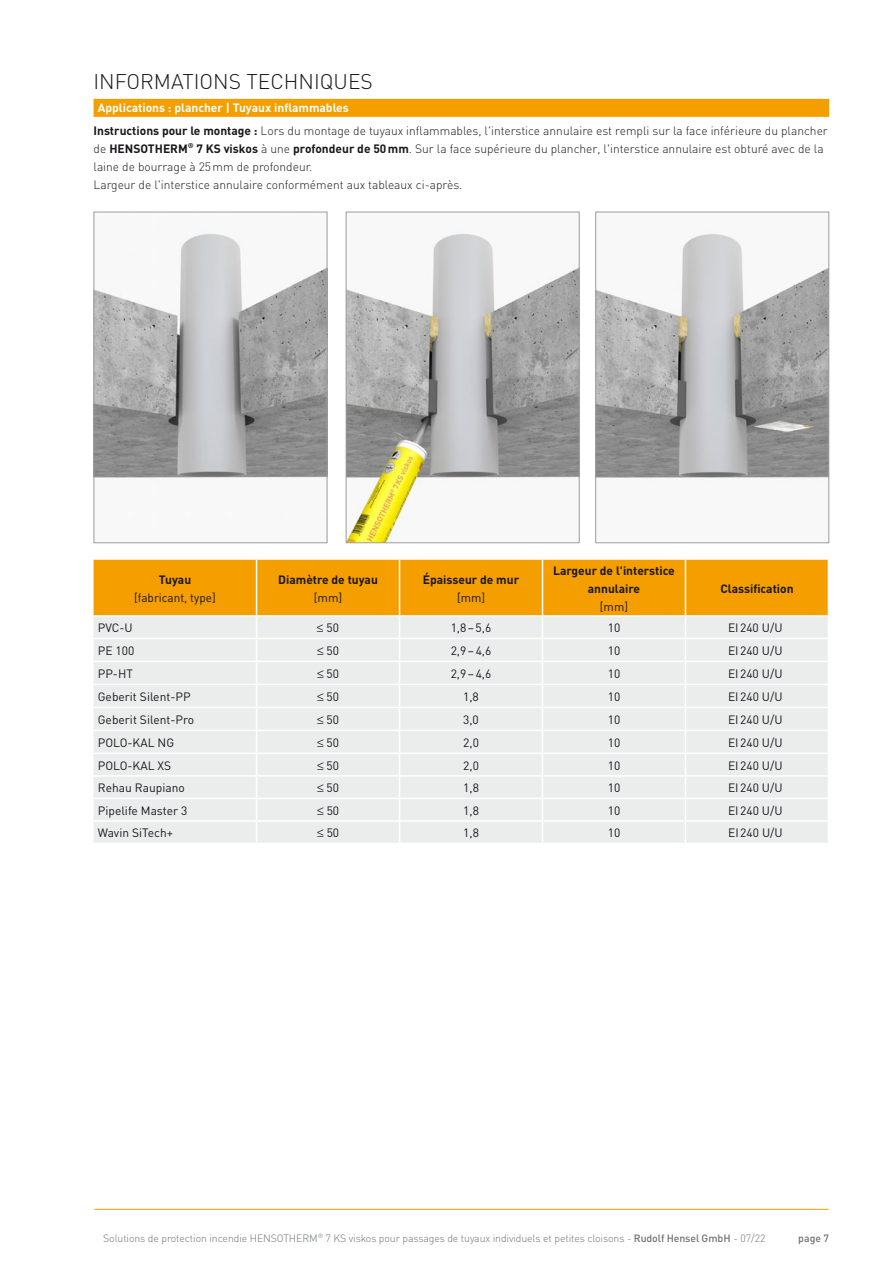
<style>
.page{position:relative;width:893px;height:1263px;background:#fff}
.page>*{position:absolute;margin:0;border:0;box-sizing:border-box;transform-origin:0 0}
.t1{font:300 21px "DIN";color:#1a171c}
.t2{font:300 12px/18px "DIN";color:#1a171c}
.t3{font:12px "DIN";color:#1a171c}
.t4{font:700 12px/18px "DIN";color:#1a171c;text-align:center}
.t5{font:300 10.5px "DIN";letter-spacing:-.01em;color:#6f7172}
.t6{font:500 10.5px "DIN";color:#6f7172}
.s1{font-weight:700;color:#fff}
.s2{font-weight:700}
.s3{font-weight:500}
</style>
<div class="page">
<hr style="left:94px;top:1209px;width:734px;height:1px;background:#f49e00">
<div style="left:94px;top:99px;width:735px;height:18px;background:#f49e00"></div>
<img style="left:96px;top:233px;width:229px;height:245px">
<div style="left:94px;top:212px;width:233px;height:331px;border:1px solid #9c9d9f"></div>
<img style="left:348px;top:233px;width:230px;height:308px">
<div style="left:346px;top:212px;width:234px;height:331px;border:1px solid #9c9d9f"></div>
<img style="left:597px;top:233px;width:230px;height:245px">
<div style="left:595px;top:212px;width:234px;height:331px;border:1px solid #9c9d9f"></div>
<svg style="left:94px;top:560px;width:735px;height:283px;background:#eddec0"></svg>
<hr style="left:256px;top:560px;width:1px;height:55px;background:#fff">
<hr style="left:399px;top:560px;width:1px;height:55px;background:#fff">
<hr style="left:542px;top:560px;width:1px;height:55px;background:#fff">
<hr style="left:685px;top:560px;width:1px;height:55px;background:#fff">
<hr style="left:828px;top:560px;width:1px;height:55px;background:#fff">
<h1 class="t1" style="left:94px;top:68px;width:281px">INFORMATIONS TECHNIQUES</h1>
<p class="t2" style="left:94px;top:96px;width:736px;line-height:23.2px;text-indent:4px"><span class="s1">Applications : plancher | Tuyaux inflammables<br></span><span class="s2">Instructions pour le montage :</span> Lors du montage de tuyaux inflammables, l'interstice annulaire est rempli sur la face inférieure du plancher</p>
<p class="t2" style="left:94px;top:140px;width:732px">de <span class="s2">HENSOTHERM</span><sup>®</sup> <span class="s2">7 KS viskos</span> à une <span class="s2">profondeur de 50mm</span>. Sur la face supérieure du plancher, l'interstice annulaire est obturé avec de la laine de bourrage à 25mm de profondeur.<br>Largeur de l'interstice annulaire conformément aux tableaux ci-après.</p>
<p class="t4" style="left:159px;top:570px;width:34px">Tuyau</p>
<p class="t3" style="left:134px;top:590px;width:83px">[fabricant, type]</p>
<p class="t4" style="left:278px;top:570px;width:101px">Diamètre de tuyau</p>
<p class="t3" style="left:314px;top:590px;width:30px">[mm]</p>
<p class="t4" style="left:423px;top:570px;width:98px">Épaisseur de mur</p>
<p class="t3" style="left:457px;top:590px;width:30px">[mm]</p>
<p class="t4" style="left:553px;top:561px;width:123px">Largeur de l'interstice annulaire</p>
<p class="t3" style="left:600px;top:599px;width:30px">[mm]</p>
<p class="t4" style="left:720px;top:579px;width:75px">Classification</p>
<p class="t3" style="left:98px;top:620px;width:36px">PVC-U</p>
<p class="t3" style="left:317px;top:620px;width:24px">≤ 50</p>
<p class="t3" style="left:451px;top:620px;width:42px">1,8–5,6</p>
<p class="t3" style="left:608px;top:620px;width:14px">10</p>
<p class="t3" style="left:728px;top:620px;width:56px">EI240 U/U</p>
<p class="t3" style="left:98px;top:643px;width:38px">PE 100</p>
<p class="t3" style="left:317px;top:643px;width:24px">≤ 50</p>
<p class="t3" style="left:451px;top:643px;width:42px">2,9–4,6</p>
<p class="t3" style="left:608px;top:643px;width:14px">10</p>
<p class="t3" style="left:728px;top:643px;width:56px">EI240 U/U</p>
<p class="t3" style="left:98px;top:666px;width:37px">PP-HT</p>
<p class="t3" style="left:317px;top:666px;width:24px">≤ 50</p>
<p class="t3" style="left:451px;top:666px;width:42px">2,9–4,6</p>
<p class="t3" style="left:608px;top:666px;width:14px">10</p>
<p class="t3" style="left:728px;top:666px;width:56px">EI240 U/U</p>
<p class="t3" style="left:98px;top:689px;width:94px">Geberit Silent-PP</p>
<p class="t3" style="left:317px;top:689px;width:24px">≤ 50</p>
<p class="t3" style="left:463px;top:689px;width:17px">1,8</p>
<p class="t3" style="left:608px;top:689px;width:14px">10</p>
<p class="t3" style="left:728px;top:689px;width:56px">EI240 U/U</p>
<p class="t3" style="left:98px;top:712px;width:98px">Geberit Silent-Pro</p>
<p class="t3" style="left:317px;top:712px;width:24px">≤ 50</p>
<p class="t3" style="left:463px;top:712px;width:17px">3,0</p>
<p class="t3" style="left:608px;top:712px;width:14px">10</p>
<p class="t3" style="left:728px;top:712px;width:56px">EI240 U/U</p>
<p class="t3" style="left:98px;top:735px;width:78px">POLO-KAL NG</p>
<p class="t3" style="left:317px;top:735px;width:24px">≤ 50</p>
<p class="t3" style="left:463px;top:735px;width:17px">2,0</p>
<p class="t3" style="left:608px;top:735px;width:14px">10</p>
<p class="t3" style="left:728px;top:735px;width:56px">EI240 U/U</p>
<p class="t3" style="left:98px;top:758px;width:75px">POLO-KAL XS</p>
<p class="t3" style="left:317px;top:758px;width:24px">≤ 50</p>
<p class="t3" style="left:463px;top:758px;width:17px">2,0</p>
<p class="t3" style="left:608px;top:758px;width:14px">10</p>
<p class="t3" style="left:728px;top:758px;width:56px">EI240 U/U</p>
<p class="t3" style="left:98px;top:780px;width:88px">Rehau Raupiano</p>
<p class="t3" style="left:317px;top:780px;width:24px">≤ 50</p>
<p class="t3" style="left:463px;top:780px;width:17px">1,8</p>
<p class="t3" style="left:608px;top:780px;width:14px">10</p>
<p class="t3" style="left:728px;top:780px;width:56px">EI240 U/U</p>
<p class="t3" style="left:98px;top:803px;width:91px">Pipelife Master 3</p>
<p class="t3" style="left:317px;top:803px;width:24px">≤ 50</p>
<p class="t3" style="left:463px;top:803px;width:17px">1,8</p>
<p class="t3" style="left:608px;top:803px;width:14px">10</p>
<p class="t3" style="left:728px;top:803px;width:56px">EI240 U/U</p>
<p class="t3" style="left:98px;top:825px;width:77px">Wavin SiTech+</p>
<p class="t3" style="left:317px;top:825px;width:24px">≤ 50</p>
<p class="t3" style="left:463px;top:825px;width:17px">1,8</p>
<p class="t3" style="left:608px;top:825px;width:14px">10</p>
<p class="t3" style="left:728px;top:825px;width:56px">EI240 U/U</p>
<p class="t5" style="left:103px;top:1232px;width:664px">Solutions de protection incendie HENSOTHERM<sup>®</sup> 7 KS viskos pour passages de tuyaux individuels et petites cloisons - <span class="s3">Rudolf Hensel GmbH</span> - 07/22</p>
<p class="t6" style="left:798px;top:1231px;width:32px">page 7</p>
</div>
